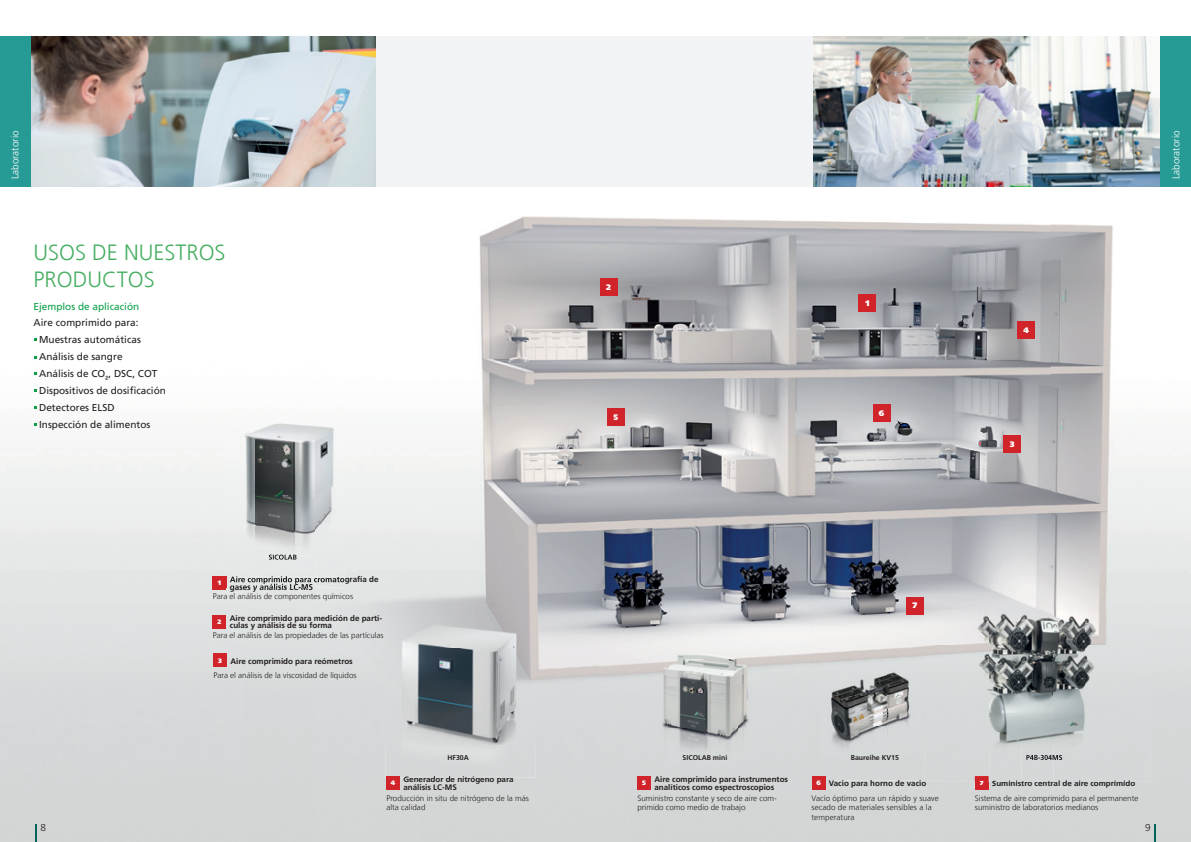
<style>
.page{position:relative;width:1191px;height:842px;background:#fff}
.page>*{position:absolute;margin:0;border:0;box-sizing:border-box;transform-origin:0 0}
.t1{font:300 22px/26.4px "Frutiger LT Com";color:#47ae62}
.t2{font:10px/17px "Frutiger LT Com";color:#231f20}
.t3{font:300 10px "Frutiger LT Std";color:#fff}
.t4{font:10px "Frutiger LT Com";color:#0a9f46}
.t5{font:300 10px "Frutiger LT Std";color:#231f20}
.t6{font:8.7px "Frutiger LT Com";color:#231f20}
.t7{font:300 8px/9.6px "Frutiger LT Com";color:#231f20}
.t8{font:700 8px/7.5px "Frutiger LT Com";color:#231f20}
.t9{font:900 8px "Frutiger LT Std";color:#fff}
.t10{font:700 7px "Frutiger LT Std";color:#231f20}
.t11{font:900 6.4px "Frutiger LT Std";color:#fff}
.s1{font-family:"Frutiger LT Std";font-weight:900;font-size:6.4px;color:#fff}
</style>
<div class="page">
<img style="left:0;top:186px;width:1050px;height:193px">
<img style="left:1050px;top:186px;width:141px;height:442px">
<img style="left:0;top:447px;width:245px;height:395px">
<img style="left:482px;top:379px;width:569px;height:35px">
<img style="left:315px;top:414px;width:315px;height:214px">
<img style="left:630px;top:414px;width:421px;height:178px">
<img style="left:808px;top:592px;width:137px;height:107px">
<div style="left:1121px;top:628px;width:70px;height:214px;background:#d5d7d7"></div>
<div style="left:806px;top:699px;width:34px;height:143px;background:#d4d6d6"></div>
<div style="left:945px;top:782px;width:176px;height:60px;background:#d3d6d5"></div>
<img style="left:255px;top:576px;width:123px;height:8px">
<img style="left:230px;top:584px;width:83px;height:7px">
<img style="left:829px;top:780px;width:97px;height:8px">
<img style="left:992px;top:780px;width:143px;height:8px">
<div style="left:0;top:36px;width:1191px;height:150px;background:#f2f3f4"></div>
<img style="left:30px;top:36px;width:346px;height:150px">
<img style="left:600px;top:590px;width:208px;height:208px">
<img style="left:821px;top:666px;width:99px;height:91px">
<div style="left:213px;top:576px;width:13px;height:14px;background:#d1232a"></div>
<div style="left:213px;top:653px;width:14px;height:14px;background:#d1232a"></div>
<div style="left:213px;top:615px;width:13px;height:14px;background:#d1232a"></div>
<div style="left:859px;top:294px;width:17px;height:17px;background:#d1232a"></div>
<div style="left:1017px;top:321px;width:17px;height:17px;background:#d1232a"></div>
<div style="left:1003px;top:435px;width:17px;height:17px;background:#d1232a"></div>
<div style="left:906px;top:598px;width:17px;height:17px;background:#d1232a"></div>
<div style="left:607px;top:408px;width:17px;height:17px;background:#d1232a"></div>
<div style="left:600px;top:279px;width:17px;height:17px;background:#d1232a"></div>
<div style="left:873px;top:404px;width:17px;height:17px;background:#d1232a"></div>
<img style="left:814px;top:36px;width:347px;height:150px">
<img style="left:225px;top:414px;width:120px;height:143px">
<img style="left:225px;top:557px;width:30px;height:30px">
<img style="left:285px;top:557px;width:60px;height:30px">
<img style="left:269px;top:555px;width:27px;height:5px">
<div style="left:637px;top:776px;width:14px;height:14px;background:#d1232a"></div>
<div style="left:386px;top:776px;width:14px;height:14px;background:#d1232a"></div>
<div style="left:811px;top:776px;width:14px;height:14px;background:#d1232a"></div>
<div style="left:974px;top:776px;width:14px;height:14px;background:#d1232a"></div>
<img style="left:924px;top:611px;width:226px;height:137px">
<div style="left:924px;top:748px;width:97px;height:34px;background:#d5d7d8"></div>
<img style="left:1118px;top:748px;width:32px;height:34px">
<img style="left:1026px;top:755px;width:36px;height:5px">
<img style="left:974px;top:776px;width:14px;height:6px">
<img style="left:385px;top:616px;width:151px;height:129px">
<img style="left:385px;top:745px;width:30px;height:33px">
<img style="left:404px;top:776px;width:109px;height:2px">
<svg style="left:386px;top:776px;width:14px;height:2px"></svg>
<div style="left:1161px;top:36px;width:30px;height:150px;background:#269a94"></div>
<div style="left:0;top:36px;width:30px;height:150px;background:#269a94"></div>
<svg style="left:35px;top:824px;width:2px;height:18px"></svg>
<svg style="left:1154px;top:824px;width:1px;height:18px"></svg>
<p class="t3" style="left:9px;top:179px;width:50px;rotate:-90deg">Laboratorio</p>
<p class="t3" style="left:1170px;top:179px;width:50px;rotate:-90deg">Laboratorio</p>
<h1 class="t1" style="left:34px;top:240px;width:193px">USOS DE NUESTROS<br>PRODUCTOS</h1>
<p class="t4" style="left:34px;top:300px;width:107px">Ejemplos de aplicación</p>
<p class="t2" style="left:39px;top:314px;width:120px;text-indent:-6px">Aire comprimido para:<br>Muestras automáticas<br>Análisis de sangre<br>Análisis de CO , DSC, COT</p>
<p class="t6" style="left:105px;top:374px;width:5px">²</p>
<p class="t2" style="left:39px;top:382px;width:128px">Dispositivos de dosificación<br>Detectores ELSD<br>Inspección de alimentos</p>
<p class="t11" style="left:218px;top:579px;width:5px">1</p>
<p class="t8" style="left:230px;top:583px;width:85px">gases y análisis LC-MS</p>
<p class="t7" style="left:213px;top:592px;width:142px">Para el análisis de componentes químicos</p>
<p class="t7" style="left:213px;top:631px;width:172px">Para el análisis de las propiedades de las partículas</p>
<p class="t7" style="left:213px;top:670px;width:145px">Para el análisis de la viscosidad de líquidos</p>
<p class="t8" style="left:230px;top:614px;width:154px">Aire comprimido para medición de partí&shy;culas y análisis de su forma</p>
<p class="t11" style="left:218px;top:618px;width:5px">2</p>
<p class="t8" style="left:218px;top:657px;width:136px"><span class="s1">3</span> Aire comprimido para reómetros</p>
<p class="t10" style="left:447px;top:753px;width:23px">HF30A</p>
<p class="t9" style="left:606px;top:282px;width:6px">2</p>
<p class="t9" style="left:613px;top:412px;width:6px">5</p>
<p class="t9" style="left:865px;top:298px;width:6px">1</p>
<p class="t9" style="left:879px;top:408px;width:7px">6</p>
<p class="t9" style="left:912px;top:601px;width:6px">7</p>
<p class="t10" style="left:682px;top:753px;width:46px">SICOLAB mini</p>
<p class="t10" style="left:850px;top:753px;width:50px">Baureihe KV15</p>
<p class="t9" style="left:1023px;top:325px;width:7px">4</p>
<p class="t9" style="left:1009px;top:439px;width:6px">3</p>
<p class="t8" style="left:654px;top:776px;width:135px">Aire comprimido para instrumentos analíticos como espectroscopios</p>
<p class="t8" style="left:403px;top:776px;width:112px">Generador de nitrógeno para análisis LC-MS</p>
<p class="t11" style="left:391px;top:779px;width:6px">4</p>
<p class="t8" style="left:816px;top:780px;width:112px"><span class="s1">6</span> Vacio para horno de vacio</p>
<p class="t8" style="left:979px;top:780px;width:157px"><span class="s1">7</span> Suministro central de aire comprimido</p>
<p class="t7" style="left:386px;top:793px;width:144px">Producción in situ de nitrógeno de la más alta calidad</p>
<p class="t7" style="left:637px;top:793px;width:141px">Suministro constante y seco de aire com&shy;primido como medio de trabajo</p>
<p class="t7" style="left:811px;top:793px;width:129px">Vacío óptimo para un rápido y suave secado de materiales sensibles a la temperatura</p>
<p class="t7" style="left:975px;top:793px;width:165px">Sistema de aire comprimido para el permanente suministro de laboratorios medianos</p>
<p class="t11" style="left:642px;top:779px;width:5px">5</p>
<p class="t5" style="left:41px;top:822px;width:7px">8</p>
<p class="t5" style="left:1145px;top:822px;width:7px">9</p>
</div>
